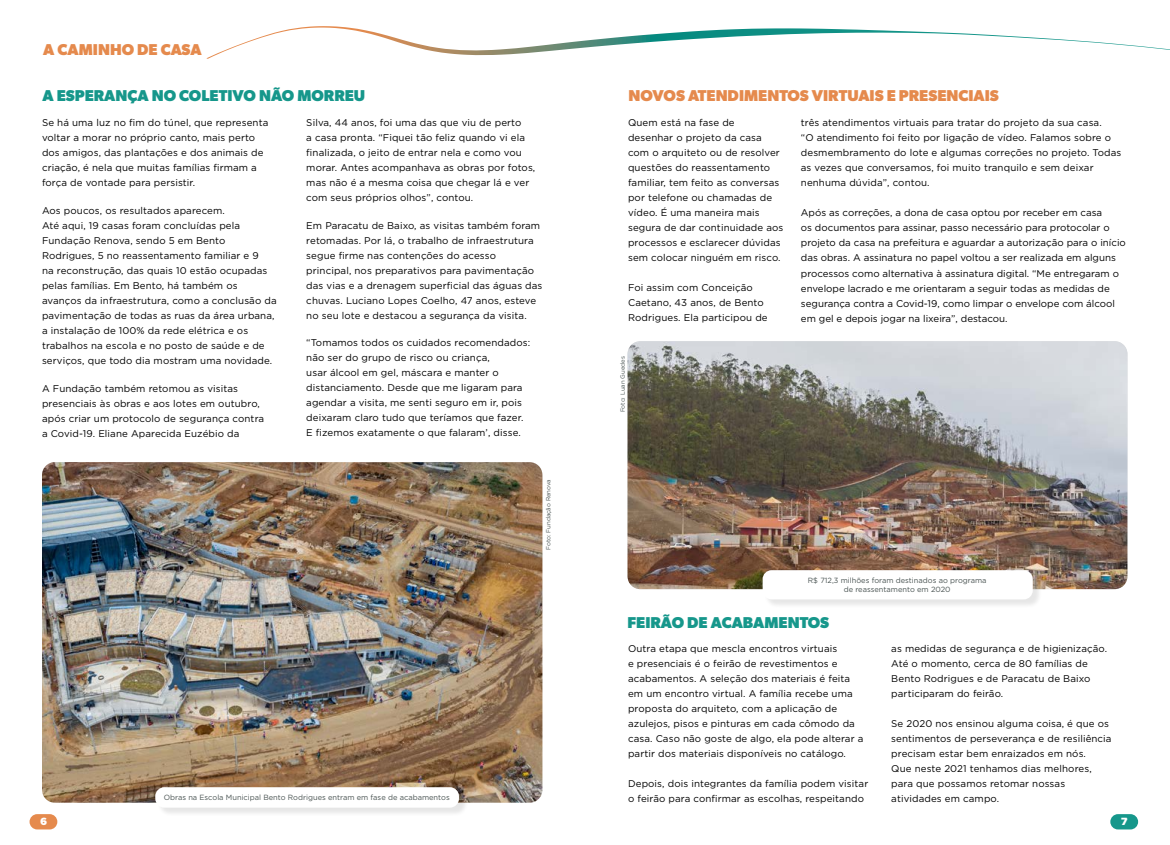
<style>
.page{position:relative;width:1170px;height:845px;background:#fff}
.page>*{position:absolute;margin:0;border:0;box-sizing:border-box;transform-origin:0 0}
.t1{font:700 15.75px "Gibson";color:#e58a4d}
.t2{font:700 15.75px "Gibson";color:#16978b}
.t3{font:700 10.5px "Gibson";color:#fff}
.t4{font:9.75px/15px "Gotham";letter-spacing:.01em;color:#000}
.t5{font:7.5px/9.1px "Gotham";color:#4a5453;text-align:center}
.t6{font:6px "Gotham";color:#4a5453}
</style>
<div class="page">
<svg style="left:206px;top:26px;width:963px;height:33px"></svg>
<img style="left:627px;top:341px;width:500px;height:247px">
<img style="left:42px;top:462px;width:500px;height:340px">
<div style="left:763px;top:571px;width:279px;height:37px;background:#000;opacity:.1"></div>
<div style="left:762px;top:570px;width:270px;height:29px;background:#fff;border-radius:9px"></div>
<div style="left:156px;top:788px;width:312px;height:28px;background:#000;opacity:.1"></div>
<div style="left:155px;top:786px;width:304px;height:21px;background:#fff;border-radius:9px"></div>
<div style="left:30px;top:813px;width:27px;height:16px;background:#e58a4d;border-radius:8px"></div>
<div style="left:1110px;top:813px;width:27px;height:16px;background:#16978b;border-radius:8px"></div>
<h1 class="t1" style="left:43px;top:40px;width:160px">A CAMINHO DE CASA</h1>
<h1 class="t2" style="left:43px;top:86px;width:324px">A ESPERANÇA NO COLETIVO NÃO MORREU</h1>
<p class="t4" style="left:42px;top:114px;width:228px">Se há uma luz no fim do túnel, que representa voltar a morar no próprio canto, mais perto dos amigos, das plantações e dos animais de criação, é nela que muitas famílias firmam a força de vontade para persistir.</p>
<p class="t4" style="left:42px;top:202px;width:236px">Aos poucos, os resultados aparecem.<br>Até aqui, 19 casas foram concluídas pela Fundação Renova, sendo 5 em Bento Rodrigues, 5 no reassentamento familiar e 9<br>na reconstrução, das quais 10 estão ocupadas pelas famílias. Em Bento, há também os avanços da infraestrutura, como a conclusão da pavimentação de todas as ruas da área urbana, a instalação de 100% da rede elétrica e os trabalhos na escola e no posto de saúde e de serviços, que todo dia mostram uma novidade.</p>
<p class="t4" style="left:42px;top:380px;width:223px">A Fundação também retomou as visitas presenciais às obras e aos lotes em outubro, após criar um protocolo de segurança contra a Covid-19. Eliane Aparecida Euzébio da</p>
<p class="t4" style="left:306px;top:114px;width:230px">Silva, 44 anos, foi uma das que viu de perto<br>a casa pronta. “Fiquei tão feliz quando vi ela finalizada, o jeito de entrar nela e como vou morar. Antes acompanhava as obras por fotos, mas não é a mesma coisa que chegar lá e ver com seus próprios olhos”, contou.</p>
<p class="t4" style="left:306px;top:217px;width:238px">Em Paracatu de Baixo, as visitas também foram retomadas. Por lá, o trabalho de infraestrutura segue firme nas contenções do acesso principal, nos preparativos para pavimentação das vias e a drenagem superficial das águas das chuvas. Luciano Lopes Coelho, 47 anos, esteve no seu lote e destacou a segurança da visita.</p>
<p class="t4" style="left:306px;top:335px;width:225px">“Tomamos todos os cuidados recomendados: não ser do grupo de risco ou criança,<br>usar álcool em gel, máscara e manter o distanciamento. Desde que me ligaram para agendar a visita, me senti seguro em ir, pois deixaram claro tudo que teríamos que fazer.<br>E fizemos exatamente o que falaram’, disse.</p>
<p class="t6" style="left:544px;top:549px;width:72px;rotate:-90deg">Foto: Fundação Renova</p>
<p class="t5" style="left:164px;top:792px;width:287px">Obras na Escola Municipal Bento Rodrigues entram em fase de acabamentos</p>
<h1 class="t1" style="left:628px;top:86px;width:372px">NOVOS ATENDIMENTOS VIRTUAIS E PRESENCIAIS</h1>
<p class="t4" style="left:628px;top:115px;width:157px">Quem está na fase de<br>desenhar o projeto da casa com o arquiteto ou de resolver questões do reassentamento familiar, tem feito as conversas por telefone ou chamadas de vídeo. É uma maneira mais segura de dar continuidade aos processos e esclarecer dúvidas sem colocar ninguém em risco.</p>
<p class="t4" style="left:628px;top:280px;width:141px">Foi assim com Conceição<br>Caetano, 43 anos, de Bento<br>Rodrigues. Ela participou de</p>
<p class="t6" style="left:619px;top:412px;width:58px;rotate:-90deg">Foto: Luan Guedes</p>
<p class="t4" style="left:800px;top:115px;width:322px">três atendimentos virtuais para tratar do projeto da sua casa.<br>“O atendimento foi feito por ligação de vídeo. Falamos sobre o desmembramento do lote e algumas correções no projeto. Todas as vezes que conversamos, foi muito tranquilo e sem deixar nenhuma dúvida”, contou.</p>
<p class="t4" style="left:800px;top:205px;width:326px">Após as correções, a dona de casa optou por receber em casa<br>os documentos para assinar, passo necessário para protocolar o projeto da casa na prefeitura e aguardar a autorização para o início das obras. A assinatura no papel voltou a ser realizada em alguns processos como alternativa à assinatura digital. “Me entregaram o envelope lacrado e me orientaram a seguir todas as medidas de segurança contra a Covid-19, como limpar o envelope com álcool em gel e depois jogar na lixeira”, destacou.</p>
<p class="t5" style="left:807px;top:575px;width:180px">R$ 712,3 milhões foram destinados ao programa de reassentamento em 2020</p>
<h1 class="t2" style="left:627px;top:613px;width:203px">FEIRÃO DE ACABAMENTOS</h1>
<p class="t4" style="left:628px;top:640px;width:237px">Outra etapa que mescla encontros virtuais<br>e presenciais é o feirão de revestimentos e acabamentos. A seleção dos materiais é feita em um encontro virtual. A família recebe uma proposta do arquiteto, com a aplicação de azulejos, pisos e pinturas em cada cômodo da casa. Caso não goste de algo, ela pode alterar a partir dos materiais disponíveis no catálogo.</p>
<p class="t4" style="left:628px;top:775px;width:242px">Depois, dois integrantes da família podem visitar o feirão para confirmar as escolhas, respeitando</p>
<p class="t4" style="left:891px;top:640px;width:217px">as medidas de segurança e de higienização.<br>Até o momento, cerca de 80 famílias de Bento Rodrigues e de Paracatu de Baixo participaram do feirão.</p>
<p class="t4" style="left:891px;top:715px;width:222px">Se 2020 nos ensinou alguma coisa, é que os sentimentos de perseverança e de resiliência precisam estar bem enraizados em nós.<br>Que neste 2021 tenhamos dias melhores, para que possamos retomar nossas atividades em campo.</p>
<p class="t3" style="left:40px;top:814px;width:8px">6</p>
<p class="t3" style="left:1120px;top:815px;width:8px">7</p>
</div>
